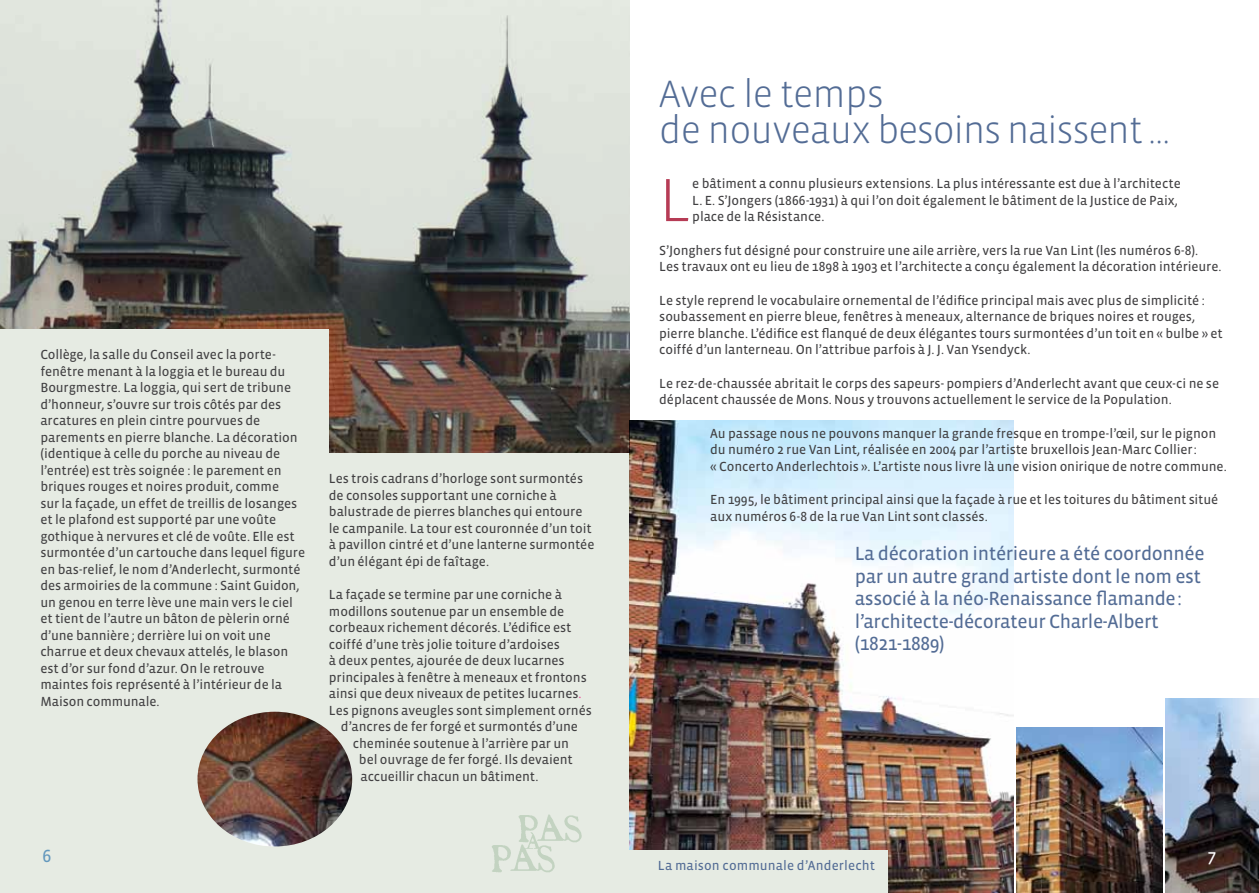
<style>
.page{position:relative;width:1259px;height:893px;background:#fff}
.page>*{position:absolute;margin:0;border:0;box-sizing:border-box;transform-origin:0 0}
.t1{font:300 62.25px "Vista Sans";color:#b63b55}
.t2{font:300 39px/36px "Vista Sans";letter-spacing:-.02em;color:#536c95}
.t3{font:19.5px/22.5px "Vista Sans Reg";letter-spacing:-.02em;color:#536c95}
.t4{font:18px "Vista Sans Reg";color:#6398bd}
.t5{font:18px "Vista Sans Reg";color:#fff}
.t6{font:13.5px/16.5px "Vista Sans Reg";letter-spacing:-.005em;color:#414042}
.t7{font:13.5px "Vista Sans Reg";letter-spacing:.01em;color:#536c95}
.s1{color:#ee3d96}
</style>
<div class="page">
<div style="left:0;top:0;width:629px;height:893px;background:#e6ebe3"></div>
<img style="left:629px;top:421px;width:384px;height:472px">
<img style="left:1016px;top:728px;width:146px;height:165px">
<img style="left:1165px;top:699px;width:94px;height:194px">
<img style="left:0;top:0;width:629px;height:453px">
<div style="left:0;top:329px;width:329px;height:564px;background:#e6ebe3"></div>
<img style="left:518px;top:814px;width:64px;height:29px">
<img style="left:523px;top:830px;width:20px;height:12px">
<img style="left:492px;top:842px;width:71px;height:31px">
<img style="left:199px;top:713px;width:152px;height:132px">
<div style="left:629px;top:850px;width:259px;height:43px;background:#e6ebe3"></div>
<p class="t6" style="left:40px;top:347px;width:266px">Collège, la salle du Conseil avec la porte&shy;fenêtre menant à la loggia et le bureau du Bourgmestre. La loggia, qui sert de tribune d’honneur, s’ouvre sur trois côtés par des arcatures en plein cintre pourvues de parements en pierre blanche. La décoration (identique à celle du porche au niveau de l’entrée) est très soignée : le parement en briques rouges et noires produit, comme<br>sur la façade, un effet de treillis de losanges et le plafond est supporté par une voûte gothique à nervures et clé de voûte. Elle est surmontée d’un cartouche dans lequel figure en bas-relief, le nom d’Anderlecht, surmonté des armoiries de la commune : Saint Guidon, un genou en terre lève une main vers le ciel et tient de l’autre un bâton de pèlerin orné d’une bannière ; derrière lui on voit une charrue et deux chevaux attelés, le blason est d’or sur fond d’azur. On le retrouve maintes fois représenté à l’intérieur de la Maison communale.</p>
<p class="t6" style="left:329px;top:471px;width:267px">Les trois cadrans d’horloge sont surmontés de consoles supportant une corniche à balustrade de pierres blanches qui entoure le campanile. La tour est couronnée d’un toit à pavillon cintré et d’une lanterne surmontée d’un élégant épi de faîtage.</p>
<p class="t6" style="left:329px;top:587px;width:234px">La façade se termine par une corniche à</p>
<p class="t6" style="left:329px;top:603px;width:237px">modillons soutenue par un ensemble de</p>
<p class="t6" style="left:329px;top:620px;width:244px">corbeaux richement décorés. L’édifice est</p>
<p class="t6" style="left:329px;top:636px;width:233px">coiffé d’une très jolie toiture d’ardoises</p>
<p class="t6" style="left:329px;top:653px;width:237px">à deux pentes, ajourée de deux lucarnes</p>
<p class="t6" style="left:329px;top:669px;width:259px">principales à fenêtre à meneaux et frontons</p>
<p class="t6" style="left:329px;top:686px;width:254px">ainsi que deux niveaux de petites lucarnes<span class="s1">.</span></p>
<p class="t6" style="left:329px;top:702px;width:264px">Les pignons aveugles sont simplement ornés</p>
<p class="t6" style="left:341px;top:719px;width:239px">d’ancres de fer forgé et surmontés d’une</p>
<p class="t6" style="left:353px;top:735px;width:218px">cheminée soutenue à l’arrière par un</p>
<p class="t6" style="left:359px;top:752px;width:215px">bel ouvrage de fer forgé. Ils devaient</p>
<p class="t6" style="left:360px;top:768px;width:180px">accueillir chacun un bâtiment.</p>
<h3 class="t4" style="left:43px;top:847px;width:10px">6</h3>
<h2 class="t2" style="left:659px;top:77px;width:512px">Avec le temps<br>de nouveaux besoins naissent …</h2>
<h1 class="t1" style="left:659px;top:168px;width:32px">L</h1>
<p class="t6" style="left:692px;top:176px;width:490px">e bâtiment a connu plusieurs extensions. La plus intéressante est due à l’architecte<br>L. E. S’Jongers (1866-1931) à qui l’on doit également le bâtiment de la Justice de Paix, place de la Résistance.</p>
<p class="t6" style="left:659px;top:242px;width:564px">S’Jonghers fut désigné pour construire une aile arrière, vers la rue Van Lint (les numéros 6-8).<br>Les travaux ont eu lieu de 1898 à 1903 et l’architecte a conçu également la décoration intérieure.</p>
<p class="t6" style="left:659px;top:292px;width:565px">Le style reprend le vocabulaire ornemental de l’édifice principal mais avec plus de simplicité : soubassement en pierre bleue, fenêtres à meneaux, alternance de briques noires et rouges, pierre blanche. L’édifice est flanqué de deux élégantes tours surmontées d’un toit en « bulbe » et coiffé d’un lanterneau. On l’attribue parfois à J. J. Van Ysendyck.</p>
<p class="t6" style="left:659px;top:375px;width:561px">Le rez-de-chaussée abritait le corps des sapeurs- pompiers d’Anderlecht avant que ceux-ci ne se déplacent chaussée de Mons. Nous y trouvons actuellement le service de la Population.</p>
<p class="t6" style="left:710px;top:425px;width:518px">Au passage nous ne pouvons manquer la grande fresque en trompe-l’œil, sur le pignon du numéro 2 rue Van Lint, réalisée en 2004 par l’artiste bruxellois Jean-Marc Collier:<br>« Concerto Anderlechtois ». L’artiste nous livre là une vision onirique de notre commune.</p>
<p class="t6" style="left:710px;top:492px;width:509px">En 1995, le bâtiment principal ainsi que la façade à rue et les toitures du bâtiment situé aux numéros 6-8 de la rue Van Lint sont classés.</p>
<h3 class="t3" style="left:855px;top:543px;width:351px">La décoration intérieure a été coordonnée par un autre grand artiste dont le nom est associé à la néo-Renaissance flamande: l’architecte-décorateur Charle-Albert (1821-1889)</h3>
<p class="t7" style="left:658px;top:858px;width:219px">La maison communale d’Anderlecht</p>
<h3 class="t5" style="left:1207px;top:847px;width:10px">7</h3>
</div>
